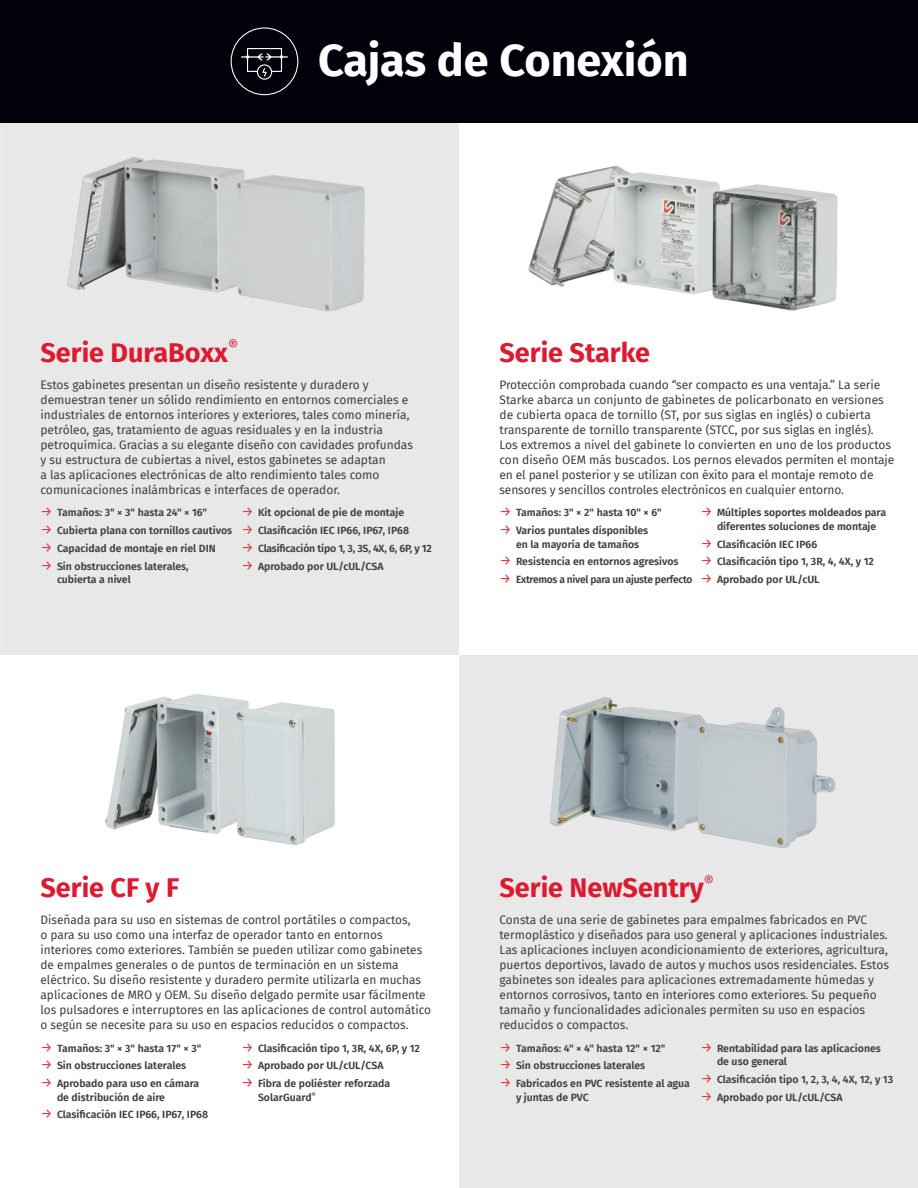
<style>
.page{position:relative;width:918px;height:1188px;background:#fff}
.page>*{position:absolute;margin:0;border:0;box-sizing:border-box;transform-origin:0 0}
.t1{font:700 45px "Fira Sans";color:#fff}
.t2{font:700 27px "Fira Sans";color:#dc1a32}
.t3{font:12px/15px "Fira Sans";color:#3e3e3f}
.t4{font:600 10.5px/13.5px "Fira Sans";color:#3e3e3f}
.t5{font:600 10.5px "Fira Sans";letter-spacing:-.02em;color:#3e3e3f}
.t6{font:600 10.5px "Fira Sans";letter-spacing:-.025em;color:#3e3e3f}
.s1{font-weight:400;font-size:13.5px;color:#df3a3d}
</style>
<div class="page">
<hr style="left:917px;top:367px;width:1px;height:288px;background:#e7e8e7">
<div style="left:459px;top:656px;width:459px;height:532px;background:#e7e8e7"></div>
<div style="left:0;top:122px;width:459px;height:533px;background:#e7e8e7"></div>
<img style="left:105px;top:694px;width:93px;height:138px">
<img style="left:198px;top:694px;width:137px;height:152px">
<img style="left:550px;top:697px;width:131px;height:134px">
<img style="left:681px;top:707px;width:155px;height:141px">
<div style="left:0;top:0;width:918px;height:122px;background:#00010a"></div>
<img style="left:67px;top:157px;width:159px;height:136px">
<img style="left:226px;top:168px;width:139px;height:143px">
<div style="left:231px;top:27px;width:67px;height:68px;border:1px solid #fff;border-radius:50%"></div>
<svg style="left:241px;top:48px;width:47px;height:32px"></svg>
<img style="left:528px;top:165px;width:175px;height:130px">
<img style="left:703px;top:180px;width:135px;height:131px">
<hr style="left:917px;top:979px;width:1px;height:135px;background:#dc1a32">
<h1 class="t1" style="left:318px;top:23px;width:372px">Cajas de Conexión</h1>
<h2 class="t2" style="left:40px;top:330px;width:199px">Serie DuraBoxx<sup>®</sup></h2>
<p class="t3" style="left:40px;top:377px;width:374px">Estos gabinetes presentan un diseño resistente y duradero y demuestran tener un sólido rendimiento en entornos comerciales e industriales de entornos interiores y exteriores, tales como minería, petróleo, gas, tratamiento de aguas residuales y en la industria petroquímica. Gracias a su elegante diseño con cavidades profundas y su estructura de cubiertas a nivel, estos gabinetes se adaptan<br>a las aplicaciones electrónicas de alto rendimiento tales como comunicaciones inalámbricas e interfaces de operador.</p>
<p class="t4" style="left:40px;top:505px;width:168px"><span class="s1">→</span> Tamaños: 3" × 3" hasta 24" × 16"</p>
<p class="t4" style="left:40px;top:523px;width:193px"><span class="s1">→</span> Cubierta plana con tornillos cautivos</p>
<p class="t4" style="left:40px;top:541px;width:177px"><span class="s1">→</span> Capacidad de montaje en riel DIN</p>
<p class="t4" style="left:57px;top:559px;width:133px;text-indent:-17px"><span class="s1">→</span> Sin obstrucciones laterales, cubierta a nivel</p>
<p class="t4" style="left:242px;top:505px;width:164px"><span class="s1">→</span> Kit opcional de pie de montaje</p>
<p class="t4" style="left:242px;top:523px;width:169px"><span class="s1">→</span> Clasificación IEC IP66, IP67, IP68</p>
<p class="t5" style="left:242px;top:540px;width:192px"><span class="s1">→</span> Clasificación tipo 1, 3, 3S, 4X, 6, 6P, y 12</p>
<p class="t4" style="left:242px;top:559px;width:144px"><span class="s1">→</span> Aprobado por UL/cUL/CSA</p>
<h2 class="t2" style="left:500px;top:330px;width:152px">Serie Starke</h2>
<p class="t3" style="left:500px;top:377px;width:396px">Protección comprobada cuando “ser compacto es una ventaja.” La serie Starke abarca un conjunto de gabinetes de policarbonato en versiones de cubierta opaca de tornillo (ST, por sus siglas en inglés) o cubierta transparente de tornillo transparente (STCC, por sus siglas en inglés).<br>Los extremos a nivel del gabinete lo convierten en uno de los productos con diseño OEM más buscados. Los pernos elevados permiten el montaje en el panel posterior y se utilizan con éxito para el montaje remoto de sensores y sencillos controles electrónicos en cualquier entorno.</p>
<p class="t4" style="left:499px;top:505px;width:164px"><span class="s1">→</span> Tamaños: 3" × 2" hasta 10" × 6"</p>
<p class="t4" style="left:516px;top:523px;width:134px;text-indent:-17px"><span class="s1">→</span> Varios puntales disponibles en la mayoría de tamaños</p>
<p class="t4" style="left:499px;top:554px;width:181px"><span class="s1">→</span> Resistencia en entornos agresivos</p>
<p class="t6" style="left:499px;top:571px;width:194px"><span class="s1">→</span> Extremos a nivel para un ajuste perfecto</p>
<p class="t4" style="left:717px;top:505px;width:171px;text-indent:-17px"><span class="s1">→</span> Múltiples soportes moldeados para diferentes soluciones de montaje</p>
<p class="t4" style="left:701px;top:537px;width:118px"><span class="s1">→</span> Clasificación IEC IP66</p>
<p class="t4" style="left:701px;top:554px;width:175px"><span class="s1">→</span> Clasificación tipo 1, 3R, 4, 4X, y 12</p>
<p class="t4" style="left:701px;top:572px;width:121px"><span class="s1">→</span> Aprobado por UL/cUL</p>
<h2 class="t2" style="left:40px;top:865px;width:140px">Serie CF y F</h2>
<p class="t3" style="left:40px;top:912px;width:392px">Diseñada para su uso en sistemas de control portátiles o compactos,<br>o para su uso como una interfaz de operador tanto en entornos interiores como exteriores. También se pueden utilizar como gabinetes de empalmes generales o de puntos de terminación en un sistema eléctrico. Su diseño resistente y duradero permite utilizarla en muchas aplicaciones de MRO y OEM. Su diseño delgado permite usar fácilmente los pulsadores e interruptores en las aplicaciones de control automático o según se necesite para su uso en espacios reducidos o compactos.</p>
<p class="t4" style="left:40px;top:1040px;width:162px"><span class="s1">→</span> Tamaños: 3" × 3" hasta 17" × 3"</p>
<p class="t4" style="left:40px;top:1058px;width:147px"><span class="s1">→</span> Sin obstrucciones laterales</p>
<p class="t4" style="left:57px;top:1076px;width:144px;text-indent:-17px"><span class="s1">→</span> Aprobado para uso en cámara de distribución de aire</p>
<p class="t4" style="left:40px;top:1107px;width:169px"><span class="s1">→</span> Clasificación IEC IP66, IP67, IP68</p>
<p class="t4" style="left:242px;top:1040px;width:180px"><span class="s1">→</span> Clasificación tipo 1, 3R, 4X, 6P, y 12</p>
<p class="t4" style="left:242px;top:1058px;width:144px"><span class="s1">→</span> Aprobado por UL/cUL/CSA</p>
<p class="t4" style="left:258px;top:1076px;width:134px;text-indent:-17px"><span class="s1">→</span> Fibra de poliéster reforzada<br>SolarGuard<sup>®</sup></p>
<h2 class="t2" style="left:500px;top:865px;width:216px">Serie NewSentry<sup>®</sup></h2>
<p class="t3" style="left:500px;top:912px;width:391px">Consta de una serie de gabinetes para empalmes fabricados en PVC termoplástico y diseñados para uso general y aplicaciones industriales.<br>Las aplicaciones incluyen acondicionamiento de exteriores, agricultura, puertos deportivos, lavado de autos y muchos usos residenciales. Estos gabinetes son ideales para aplicaciones extremadamente húmedas y entornos corrosivos, tanto en interiores como exteriores. Su pequeño tamaño y funcionalidades adicionales permiten su uso en espacios reducidos o compactos.</p>
<p class="t4" style="left:499px;top:1040px;width:167px"><span class="s1">→</span> Tamaños: 4" × 4" hasta 12" × 12"</p>
<p class="t4" style="left:499px;top:1058px;width:147px"><span class="s1">→</span> Sin obstrucciones laterales</p>
<p class="t4" style="left:516px;top:1076px;width:176px;text-indent:-17px"><span class="s1">→</span> Fabricados en PVC resistente al agua y juntas de PVC</p>
<p class="t4" style="left:717px;top:1040px;width:165px;text-indent:-17px"><span class="s1">→</span> Rentabilidad para las aplicaciones de uso general</p>
<p class="t4" style="left:701px;top:1072px;width:194px"><span class="s1">→</span> Clasificación tipo 1, 2, 3, 4, 4X, 12, y 13</p>
<p class="t4" style="left:701px;top:1090px;width:144px"><span class="s1">→</span> Aprobado por UL/cUL/CSA</p>
</div>
